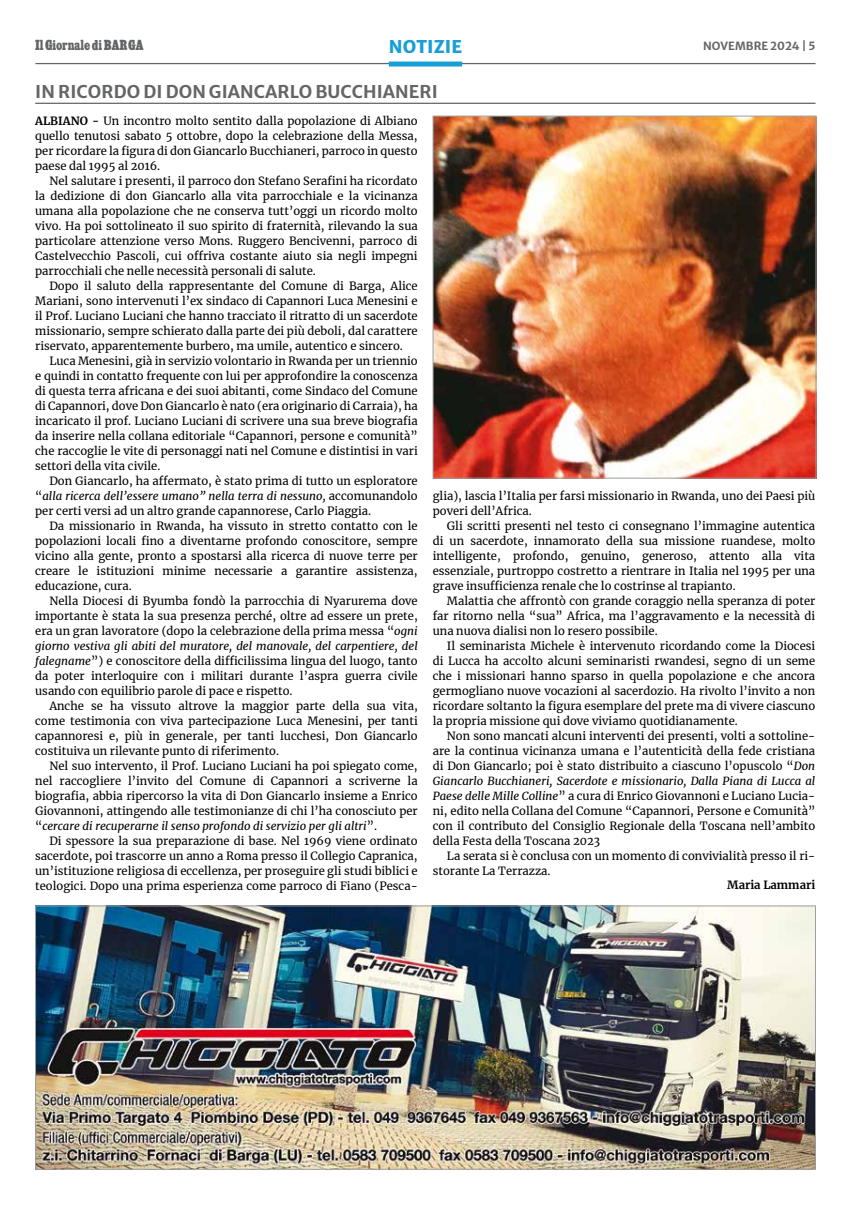
<style>
.page{position:relative;width:851px;height:1205px;background:#fff}
.page>*{position:absolute;margin:0;border:0;box-sizing:border-box;transform-origin:0 0}
.t1{font:700 17.5px "Merriweather Sans";letter-spacing:.005em;color:#646567}
.t2{font:17.5px "Merriweather Sans";letter-spacing:.005em;color:#189fd6}
.t3{font:11.25px/15px "Merriweather";color:#000;text-align:justify}
.t4{font:11.25px "Cairo";color:#646567}
.t5{font:700 11.25px "Merriweather Sans";color:#646567}
.t6{font:700 11.25px "Merriweather";color:#000}
.s1{font-weight:700}
.s2{font-style:italic}
</style>
<div class="page">
<hr style="left:35px;top:63px;width:780px;height:1px;background:#646567">
<div style="left:389px;top:62px;width:73px;height:5px;background:#189fd6"></div>
<img style="left:37px;top:907px;width:776px;height:260px">
<div style="left:35px;top:905px;width:780px;height:264px;border:1px solid #9c9e9f"></div>
<hr style="left:35px;top:103px;width:780px;height:1px;background:#646567">
<img style="left:434px;top:118px;width:380px;height:358px">
<div style="left:432px;top:116px;width:384px;height:362px;border:1px solid #9c9e9f"></div>
<p class="t4" style="left:35px;top:40px;width:110px">Il Giornale di BARGA</p>
<h1 class="t2" style="left:389px;top:31px;width:75px">NOTIZIE</h1>
<p class="t5" style="left:703px;top:37px;width:114px">NOVEMBRE 2024 | 5</p>
<h1 class="t1" style="left:35px;top:76px;width:404px">IN RICORDO DI DON GIANCARLO BUCCHIANERI</h1>
<p class="t3" style="left:35px;top:114px;width:384px"><span class="s1">ALBIANO -</span> Un incontro molto sentito dalla popolazione di Albiano quello tenutosi sabato 5 ottobre, dopo la celebrazione della Messa, per ricordare la figura di don Giancarlo Bucchianeri, parroco in questo paese dal 1995 al 2016.</p>
<p class="t3" style="left:35px;top:174px;width:384px;text-indent:14px">Nel salutare i presenti, il parroco don Stefano Serafini ha ricordato la dedizione di don Giancarlo alla vita parrocchiale e la vicinanza umana alla popolazione che ne conserva tutt’oggi un ricordo molto vivo. Ha poi sottolineato il suo spirito di fraternità, rilevando la sua particolare attenzione verso Mons. Ruggero Bencivenni, parroco di Castelvecchio Pascoli, cui offriva costante aiuto sia negli impegni parrocchiali che nelle necessità personali di salute.</p>
<p class="t3" style="left:35px;top:278px;width:384px;text-indent:14px">Dopo il saluto della rappresentante del Comune di Barga, Alice Mariani, sono intervenuti l’ex sindaco di Capannori Luca Menesini e il Prof. Luciano Luciani che hanno tracciato il ritratto di un sacerdote missionario, sempre schierato dalla parte dei più deboli, dal carattere riservato, apparentemente burbero, ma umile, autentico e sincero.</p>
<p class="t3" style="left:35px;top:353px;width:384px;text-indent:14px">Luca Menesini, già in servizio volontario in Rwanda per un triennio e quindi in contatto frequente con lui per approfondire la conoscenza di questa terra africana e dei suoi abitanti, come Sindaco del Comune di Capannori, dove Don Giancarlo è nato (era originario di Carraia), ha incaricato il prof. Luciano Luciani di scrivere una sua breve biografia da inserire nella collana editoriale “Capannori, persone e comunità” che raccoglie le vite di personaggi nati nel Comune e distintisi in vari settori della vita civile.</p>
<p class="t3" style="left:35px;top:473px;width:384px;text-indent:14px">Don Giancarlo, ha affermato, è stato prima di tutto un esploratore “<span class="s2">alla ricerca dell’essere umano” nella terra di nessuno,</span> accomunandolo per certi versi ad un altro grande capannorese, Carlo Piaggia.</p>
<p class="t3" style="left:35px;top:518px;width:384px;text-indent:14px">Da missionario in Rwanda, ha vissuto in stretto contatto con le popolazioni locali fino a diventarne profondo conoscitore, sempre vicino alla gente, pronto a spostarsi alla ricerca di nuove terre per creare le istituzioni minime necessarie a garantire assistenza, educazione, cura.</p>
<p class="t3" style="left:35px;top:593px;width:384px;text-indent:14px">Nella Diocesi di Byumba fondò la parrocchia di Nyarurema dove importante è stata la sua presenza perché, oltre ad essere un prete, era un gran lavoratore (dopo la celebrazione della prima messa “<span class="s2">ogni giorno vestiva gli abiti del muratore, del manovale, del carpentiere, del falegname</span>”) e conoscitore della difficilissima lingua del luogo, tanto da poter interloquire con i militari durante l’aspra guerra civile usando con equilibrio parole di pace e rispetto.</p>
<p class="t3" style="left:35px;top:698px;width:384px;text-indent:14px">Anche se ha vissuto altrove la maggior parte della sua vita, come testimonia con viva partecipazione Luca Menesini, per tanti capannoresi e, più in generale, per tanti lucchesi, Don Giancarlo costituiva un rilevante punto di riferimento.</p>
<p class="t3" style="left:35px;top:758px;width:384px;text-indent:14px">Nel suo intervento, il Prof. Luciano Luciani ha poi spiegato come, nel raccogliere l’invito del Comune di Capannori a scriverne la biografia, abbia ripercorso la vita di Don Giancarlo insieme a Enrico Giovannoni, attingendo alle testimonianze di chi l’ha conosciuto per “<span class="s2">cercare di recuperarne il senso profondo di servizio per gli altri</span>”.</p>
<p class="t3" style="left:35px;top:833px;width:384px;text-indent:14px">Di spessore la sua preparazione di base. Nel 1969 viene ordinato sacerdote, poi trascorre un anno a Roma presso il Collegio Capranica, un’istituzione religiosa di eccellenza, per proseguire gli studi biblici e teologici. Dopo una prima esperienza come parroco di Fiano (Pesca-</p>
<p class="t3" style="left:432px;top:488px;width:384px">glia), lascia l’Italia per farsi missionario in Rwanda, uno dei Paesi più poveri dell’Africa.</p>
<p class="t3" style="left:432px;top:518px;width:384px;text-indent:14px">Gli scritti presenti nel testo ci consegnano l’immagine autentica di un sacerdote, innamorato della sua missione ruandese, molto intelligente, profondo, genuino, generoso, attento alla vita essenziale, purtroppo costretto a rientrare in Italia nel 1995 per una grave insufficienza renale che lo costrinse al trapianto.</p>
<p class="t3" style="left:432px;top:593px;width:384px;text-indent:14px">Malattia che affrontò con grande coraggio nella speranza di poter far ritorno nella “sua” Africa, ma l’aggravamento e la necessità di una nuova dialisi non lo resero possibile.</p>
<p class="t3" style="left:432px;top:638px;width:384px;text-indent:14px">Il seminarista Michele è intervenuto ricordando come la Diocesi di Lucca ha accolto alcuni seminaristi rwandesi, segno di un seme che i missionari hanno sparso in quella popolazione e che ancora germogliano nuove vocazioni al sacerdozio. Ha rivolto l’invito a non ricordare soltanto la figura esemplare del prete ma di vivere ciascuno la propria missione qui dove viviamo quotidianamente.</p>
<p class="t3" style="left:432px;top:728px;width:384px;text-indent:14px">Non sono mancati alcuni interventi dei presenti, volti a sottoline&shy;are la continua vicinanza umana e l’autenticità della fede cristiana di Don Giancarlo; poi è stato distribuito a ciascuno l’opuscolo “<span class="s2">Don Giancarlo Bucchianeri, Sacerdote e missionario, Dalla Piana di Lucca al Paese delle Mille Colline</span>” a cura di Enrico Giovannoni e Luciano Lucia&shy;ni, edito nella Collana del Comune “Capannori, Persone e Comunità” con il contributo del Consiglio Regionale della Toscana nell’ambito della Festa della Toscana 2023</p>
<p class="t3" style="left:432px;top:848px;width:384px;text-indent:14px">La serata si è conclusa con un momento di convivialità presso il ri&shy;storante La Terrazza.</p>
<p class="t6" style="left:727px;top:877px;width:89px">Maria Lammari</p>
</div>
